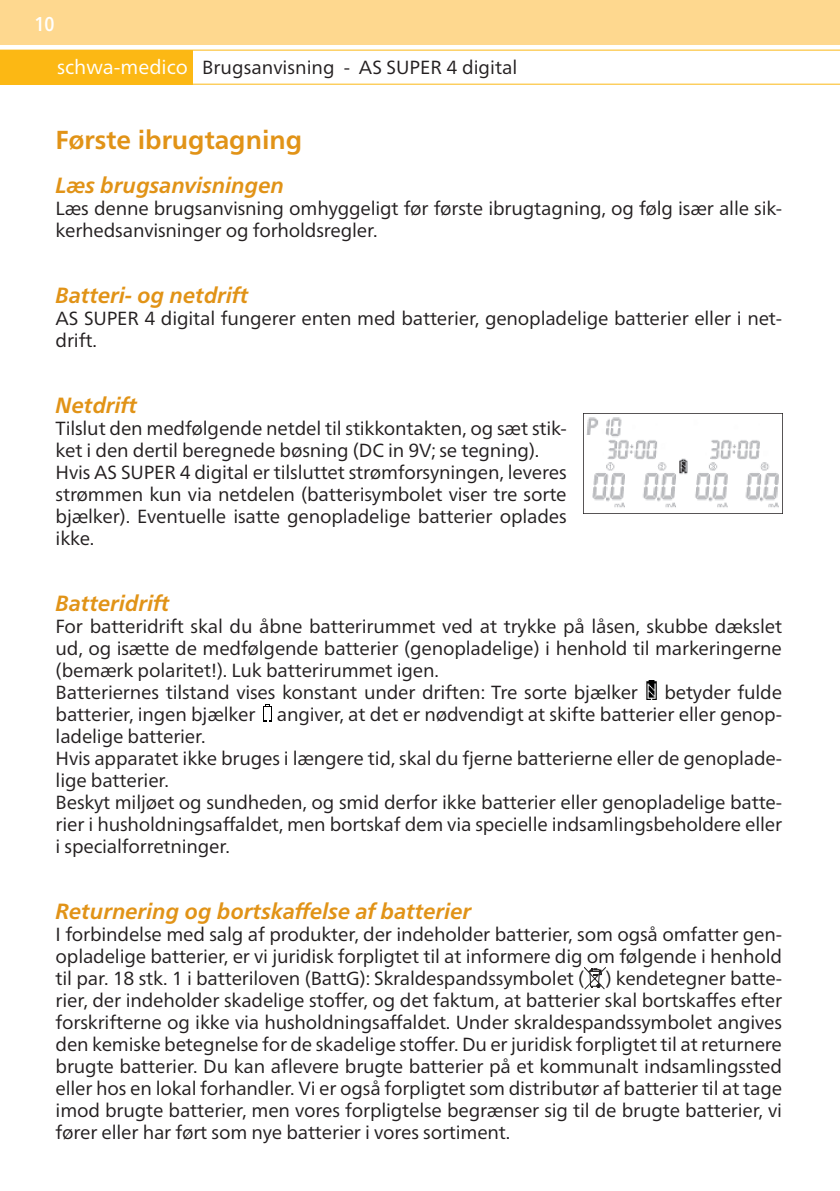
<style>
.page{position:relative;width:840px;height:1191px;background:#fff}
.page>*{position:absolute;margin:0;border:0;box-sizing:border-box;transform-origin:0 0}
.t1{font:700 26px "Frutiger Neue LT Pro";color:#e19317}
.t2{font:italic 700 22px "Frutiger Neue LT Pro";color:#e19317}
.t3{font:500 condensed 20px "Frutiger Neue LT Pro";color:#fff}
.t4{font:19px/22px "Frutiger Neue LT Pro";letter-spacing:-.01em;color:#231f20}
.s1{font-size:20px;color:#fff}
</style>
<div class="page">
<div style="left:0;top:50px;width:193px;height:34px;background:#fcb814"></div>
<hr style="left:0;top:84px;width:839px;height:1px;background:#fcb814">
<hr style="left:0;top:50px;width:839px;height:1px;background:#fcb814">
<hr style="left:839px;top:0;width:1px;height:44px;background:#fed88f">
<div style="left:0;top:0;width:839px;height:44px;background:#fed88f"></div>
<img style="left:646px;top:681px;width:11px;height:18px">
<img style="left:263px;top:704px;width:9px;height:17px">
<svg style="left:584px;top:967px;width:21px;height:22px"></svg>
<img style="left:583px;top:413px;width:198px;height:100px">
<p class="t3" style="left:35px;top:12px;width:22px">10</p>
<p class="t4" style="left:57px;top:56px;width:461px"><span class="s1">schwa-medico</span> Brugsanvisning - AS SUPER 4 digital</p>
<h1 class="t1" style="left:56px;top:125px;width:248px">Første ibrugtagning</h1>
<p class="t2" style="left:56px;top:172px;width:230px">Læs brugsanvisningen</p>
<p class="t4" style="left:56px;top:197px;width:727px">Læs denne brugsanvisning omhyggeligt før første ibrugtagning, og følg især alle sik&shy;kerhedsanvisninger og forholdsregler.</p>
<p class="t2" style="left:56px;top:282px;width:194px">Batteri- og netdrift</p>
<p class="t4" style="left:56px;top:307px;width:727px">AS SUPER 4 digital fungerer enten med batterier, genopladelige batterier eller i net&shy;drift.</p>
<p class="t2" style="left:56px;top:392px;width:83px">Netdrift</p>
<p class="t4" style="left:56px;top:417px;width:512px">Tilslut den medfølgende netdel til stikkontakten, og sæt stik&shy;ket i den dertil beregnede bøsning (DC in 9V; se tegning).<br>Hvis AS SUPER 4 digital er tilsluttet strømforsyningen, leveres strømmen kun via netdelen (batterisymbolet viser tre sorte bjælker). Eventuelle isatte genopladelige batterier oplades ikke.</p>
<p class="t2" style="left:56px;top:590px;width:116px">Batteridrift</p>
<p class="t4" style="left:56px;top:615px;width:727px">For batteridrift skal du åbne batterirummet ved at trykke på låsen, skubbe dækslet ud, og isætte de medfølgende batterier (genopladelige) i henhold til markeringerne (bemærk polaritet!). Luk batterirummet igen.<br>Batteriernes tilstand vises konstant under driften: Tre sorte bjælker</p>
<p class="t4" style="left:56px;top:681px;width:727px;text-indent:608px">betyder fulde batterier, ingen bjælker angiver, at det er nødvendigt at skifte batterier eller genop&shy;ladelige batterier.<br>Hvis apparatet ikke bruges i længere tid, skal du fjerne batterierne eller de genoplade&shy;lige batterier.<br>Beskyt miljøet og sundheden, og smid derfor ikke batterier eller genopladelige batte&shy;rier i husholdningsaffaldet, men bortskaf dem via specielle indsamlingsbeholdere eller i specialforretninger.</p>
<p class="t2" style="left:56px;top:898px;width:417px">Returnering og bortskaffelse af batterier</p>
<p class="t4" style="left:56px;top:923px;width:727px;text-align:justify">I forbindelse med salg af produkter, der indeholder batterier, som også omfatter gen&shy;opladelige batterier, er vi juridisk forpligtet til at informere dig om følgende i henhold til par. 18 stk. 1 i batteriloven (BattG): Skraldespandssymbolet ( ) kendetegner batte&shy;rier, der indeholder skadelige stoffer, og det faktum, at batterier skal bortskaffes efter forskrifterne og ikke via husholdningsaffaldet. Under skraldespandssymbolet angives den kemiske betegnelse for de skadelige stoffer. Du er juridisk forpligtet til at returnere brugte batterier. Du kan aflevere brugte batterier på et kommunalt indsamlingssted eller hos en lokal forhandler. Vi er også forpligtet som distributør af batterier til at tage imod brugte batterier, men vores forpligtelse begrænser sig til de brugte batterier, vi fører eller har ført som nye batterier i vores sortiment.</p>
</div>
